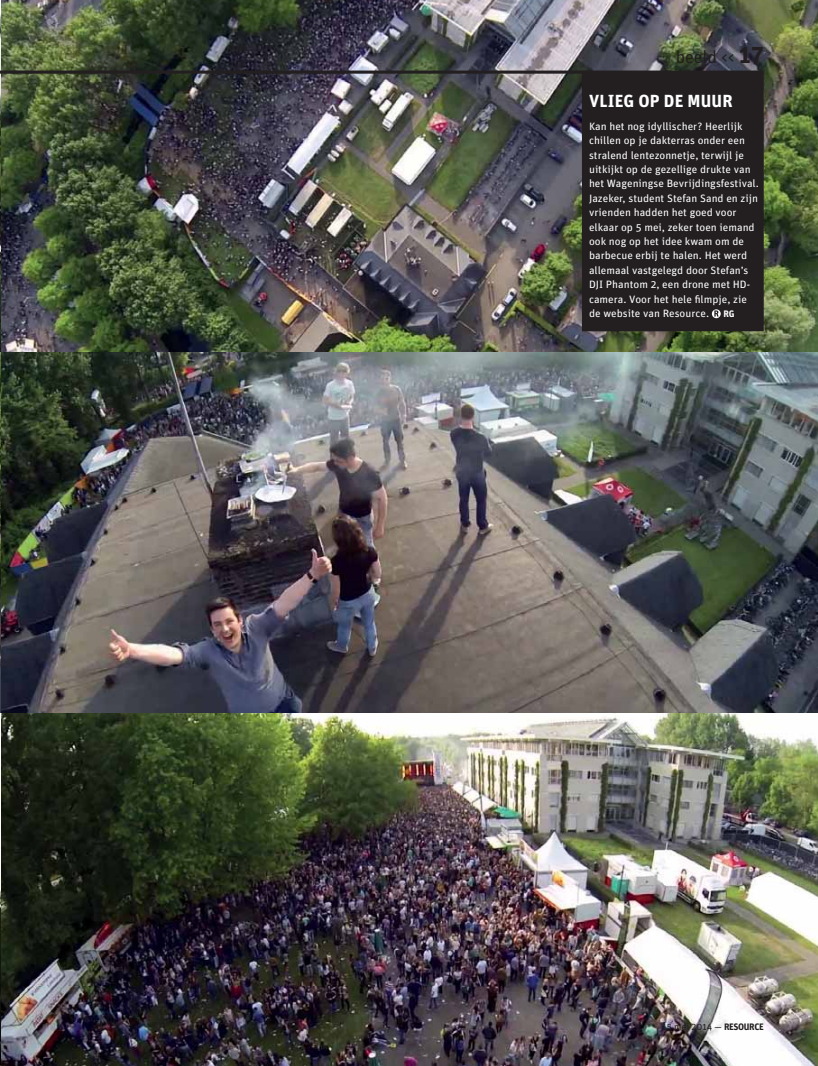
<style>
.page{position:relative;width:818px;height:1066px;background:#fff}
.page>*{position:absolute;margin:0;border:0;box-sizing:border-box;transform-origin:0 0}
.t1{font:700 17.5px "Unit OT";letter-spacing:.01em;color:#fff}
.t2{font:17.5px "Unit OT";color:#231f20}
.t3{font:10.62px/14.4px "Unit OT";color:#fff;scale:1.06 1}
.t4{font:9.62px "Unit OT";color:#231f20}
.t5{font:700 9.38px "Unit OT";color:#fff}
.s1{font-weight:700;font-size:25px}
.s2{font-size:9.38px}
.s3{font-weight:700;font-size:9.38px}
</style>
<div class="page">
<img style="left:0;top:0;width:817px;height:1065px">
<div style="left:581px;top:72px;width:182px;height:259px;background:#231f20"></div>
<svg style="left:1px;top:70px;width:762px;height:4px;background:#2b2929"></svg>
<svg style="left:711px;top:309px;width:9px;height:9px"></svg>
<h1 class="t2" style="left:675px;top:51px;width:89px">beeld &lt;&lt; <span class="s1">17</span></h1>
<h1 class="t1" style="left:588px;top:95px;width:145px">VLIEG OP DE MUUR</h1>
<p class="t3" style="left:588px;top:120px;width:162px">Kan het nog idyllischer? Heerlijk chillen op je dakterras onder een stralend lentezonnetje, terwijl je uitkijkt op de gezellige drukte van het Wageningse Bevrijdingsfestival.<br>Jazeker, student Stefan Sand en zijn vrienden hadden het goed voor elkaar op 5 mei, zeker toen iemand ook nog op het idee kwam om de barbecue erbij te halen. Het werd allemaal vastgelegd door Stefan’s DJI Phantom 2, een drone met HD&shy;camera. Voor het hele filmpje, zie de website van Resource.</p>
<p class="t5" style="left:723px;top:310px;width:13px">RG</p>
<p class="t4" style="left:662px;top:1022px;width:103px">15 mei 2014 <span class="s2">—</span> <span class="s3">RESOURCE</span></p>
</div>
